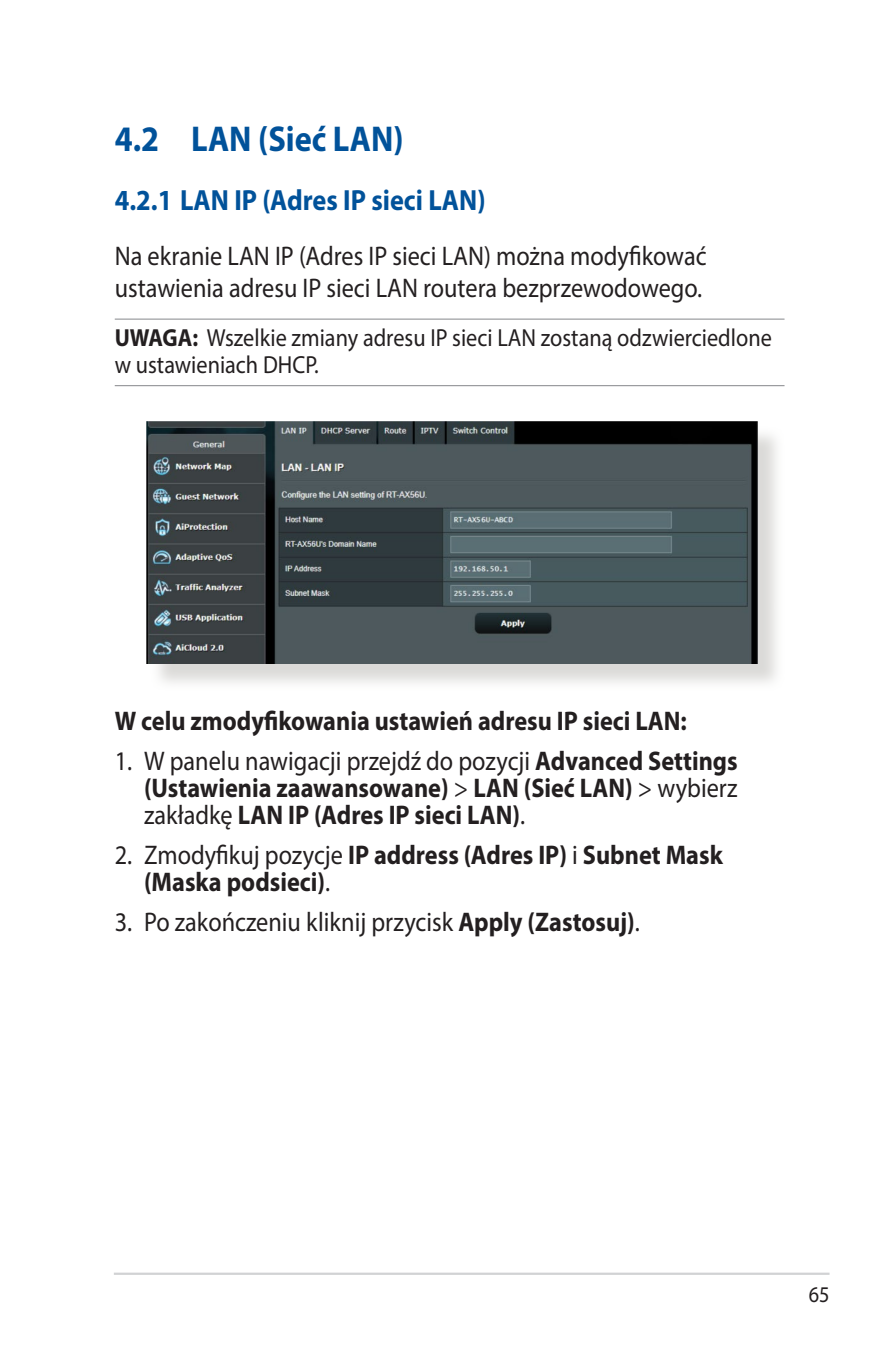
<style>
.page{position:relative;width:893px;height:1346px;background:#fff}
.page>*{position:absolute;margin:0;border:0;box-sizing:border-box;transform-origin:0 0}
.t1{font:700 36px "Myriad Pro";color:#01529a;scale:.9 1}
.t2{font:700 29.25px "Myriad Pro";color:#01529a;scale:.9 1}
.t3{font:700 27px/27px "Myriad Pro";color:#231f20;text-align:justify;scale:.9 1}
.t4{font:27px/32.4px "Myriad Pro";color:#231f20;scale:.9 1}
.t5{font:24.75px/27px "Myriad Pro";color:#231f20;scale:.9 1}
.t6{font:22.5px "Myriad Pro";color:#231f20;scale:.9 1}
.s1{font-weight:700}
.s2{font-weight:400}
</style>
<div class="page">
<hr style="left:114px;top:1272px;width:715px;height:3px;background:#d1d2d4">
<hr style="left:115px;top:319px;width:669px;height:1px;background:#939598">
<hr style="left:115px;top:385px;width:669px;height:1px;background:#939598">
<div style="left:150px;top:425px;width:635px;height:267px;background:#cfcecb;opacity:.75"></div>
<img style="left:147px;top:422px;width:610px;height:241px">
<h1 class="t1" style="left:115px;top:115px;width:322px">4.2 LAN (Sieć LAN)</h1>
<p class="t2" style="left:115px;top:181px;width:414px">4.2.1 LAN IP (Adres IP sieci LAN)</p>
<p class="t4" style="left:115px;top:239px;width:659px">Na ekranie LAN IP (Adres IP sieci LAN) można modyfikować ustawienia adresu IP sieci LAN routera bezprzewodowego.</p>
<p class="t5" style="left:115px;top:324px;width:732px"><span class="s1">UWAGA:</span> Wszelkie zmiany adresu IP sieci LAN zostaną odzwierciedlone w ustawieniach DHCP.</p>
<p class="t3" style="left:115px;top:706px;width:637px">W celu zmodyfikowania ustawień adresu IP sieci LAN:</p>
<p class="t3" style="left:144px;top:746px;width:661px;text-indent:-29px"><span class="s2">1. W panelu nawigacji przejdź do pozycji</span> Advanced Settings (Ustawienia zaawansowane) <span class="s2">&gt;</span> LAN (Sieć LAN) <span class="s2">&gt; wybierz zakładkę</span> LAN IP (Adres IP sieci LAN)<span class="s2">.</span></p>
<p class="t3" style="left:144px;top:840px;width:645px;text-indent:-29px"><span class="s2">2. Zmodyfikuj pozycje</span> IP address (Adres IP) <span class="s2">i</span> Subnet Mask (Maska podsieci)<span class="s2">.</span></p>
<p class="t4" style="left:115px;top:905px;width:585px">3. Po zakończeniu kliknij przycisk <span class="s1">Apply (Zastosuj)</span>.</p>
<p class="t6" style="left:809px;top:1281px;width:25px">65</p>
</div>
